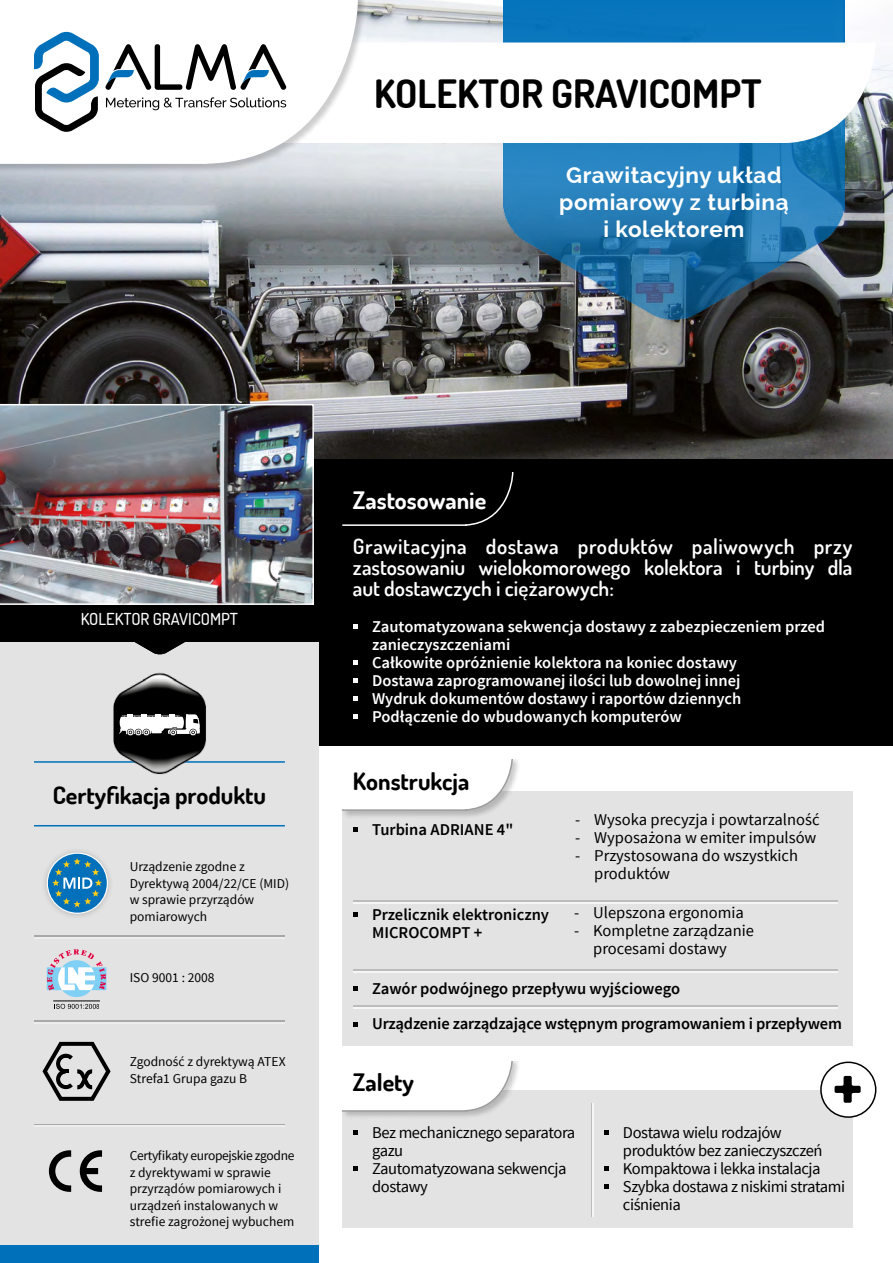
<style>
.page{position:relative;width:893px;height:1263px;background:#fff}
.page>*{position:absolute;margin:0;border:0;box-sizing:border-box;transform-origin:0 0}
.t1{font:700 39px "Dosis";color:#000}
.t2{font:700 24px "Dosis";color:#000}
.t3{font:700 24px "Dosis";color:#fff}
.t4{font:700 22.5px/27px "Raleway";letter-spacing:.025em;color:#fff;text-align:center}
.t5{font:600 21px/21px "Dosis";letter-spacing:-.005em;color:#fff;text-align:justify}
.t6{font:600 16.5px/18px "Source Sans Pro";color:#fff}
.t7{font:16.5px/18px "Source Sans Pro";letter-spacing:-.025em;color:#000}
.t8{font:16.5px/18px "Source Sans Pro";color:#000}
.t9{font:600 16.5px/35.7px "Source Sans Pro";letter-spacing:-.01em;color:#000}
.t10{font:500 16.5px "Dosis";color:#fff}
.t11{font:13.5px/16.5px "Source Sans Pro";color:#000}
</style>
<div class="page">
<div style="left:0;top:458px;width:893px;height:287px;background:#000"></div>
<img style="left:0;top:0;width:893px;height:458px">
<img style="left:504px;top:0;width:340px;height:319px">
<svg style="left:367px;top:43px;width:509px;height:100px"></svg>
<div style="left:0;top:0;width:367px;height:173px;background:#000;opacity:.2"></div>
<svg style="left:0;top:0;width:358px;height:164px"></svg>
<svg style="left:105px;top:44px;width:181px;height:46px"></svg>
<svg style="left:34px;top:32px;width:65px;height:100px"></svg>
<svg style="left:106px;top:97px;width:180px;height:13px"></svg>
<div style="left:0;top:642px;width:319px;height:621px;background:#e3e3e3"></div>
<svg style="left:43px;top:1042px;width:68px;height:59px"></svg>
<svg style="left:49px;top:1150px;width:22px;height:42px"></svg>
<svg style="left:80px;top:1150px;width:22px;height:42px"></svg>
<hr style="left:34px;top:825px;width:251px;height:1px;background:#0070ba">
<hr style="left:34px;top:761px;width:251px;height:2px;background:#0070ba">
<div style="left:40px;top:846px;width:75px;height:74px;background:#000;opacity:.2"></div>
<div style="left:47px;top:853px;width:61px;height:61px;border:2px solid #fff;border-radius:50%"></div>
<div style="left:48px;top:854px;width:59px;height:59px;background:#0070ba;border-radius:50%"></div>
<svg style="left:52px;top:858px;width:50px;height:49px"></svg>
<div style="left:0;top:1246px;width:319px;height:17px;background:#0070ba"></div>
<hr style="left:34px;top:935px;width:251px;height:2px;background:#a8a8a7">
<hr style="left:34px;top:937px;width:251px;height:1px;background:#ededed">
<hr style="left:34px;top:1020px;width:251px;height:2px;background:#a8a8a7">
<hr style="left:34px;top:1022px;width:251px;height:1px;background:#ededed">
<hr style="left:34px;top:1124px;width:251px;height:1px;background:#a8a8a7">
<hr style="left:34px;top:1125px;width:251px;height:2px;background:#ededed">
<img style="left:106px;top:672px;width:107px;height:103px">
<svg style="left:119px;top:714px;width:81px;height:22px;background:#b8b8b8"></svg>
<hr style="left:152px;top:729px;width:10px;height:4px;background:#fff">
<div style="left:58px;top:960px;width:37px;height:37px;background:#80cff5;border-radius:50%"></div>
<svg style="left:47px;top:949px;width:59px;height:42px"></svg>
<hr style="left:53px;top:1001px;width:47px;height:1px;background:#000">
<svg style="left:54px;top:1004px;width:45px;height:5px"></svg>
<div style="left:342px;top:791px;width:511px;height:254px;background:#e3e3e3"></div>
<div style="left:342px;top:757px;width:179px;height:62px;background:#000;opacity:.2"></div>
<svg style="left:342px;top:759px;width:172px;height:52px"></svg>
<div style="left:340px;top:748px;width:191px;height:11px;background:#fff"></div>
<svg style="left:353px;top:827px;width:5px;height:4px"></svg>
<svg style="left:353px;top:986px;width:5px;height:5px"></svg>
<svg style="left:353px;top:1022px;width:5px;height:4px"></svg>
<svg style="left:353px;top:912px;width:5px;height:5px"></svg>
<hr style="left:353px;top:900px;width:485px;height:2px;background:#bcbcbc">
<hr style="left:353px;top:902px;width:485px;height:1px;background:#f6f6f6">
<hr style="left:353px;top:969px;width:485px;height:2px;background:#bcbcbc">
<hr style="left:353px;top:971px;width:485px;height:1px;background:#f6f6f6">
<hr style="left:353px;top:1005px;width:485px;height:2px;background:#bcbcbc">
<hr style="left:353px;top:1007px;width:485px;height:1px;background:#f6f6f6">
<div style="left:342px;top:1091px;width:511px;height:137px;background:#e3e3e3"></div>
<div style="left:342px;top:1058px;width:179px;height:61px;background:#000;opacity:.2"></div>
<svg style="left:342px;top:1061px;width:172px;height:51px"></svg>
<div style="left:340px;top:1046px;width:191px;height:15px;background:#fff"></div>
<svg style="left:353px;top:1130px;width:5px;height:5px"></svg>
<svg style="left:353px;top:1166px;width:5px;height:5px"></svg>
<svg style="left:604px;top:1130px;width:5px;height:5px"></svg>
<svg style="left:604px;top:1166px;width:5px;height:5px"></svg>
<svg style="left:604px;top:1184px;width:5px;height:5px"></svg>
<hr style="left:591px;top:1104px;width:2px;height:113px;background:#bcbcbc">
<hr style="left:593px;top:1104px;width:1px;height:113px;background:#f6f6f6">
<div style="left:821px;top:1062px;width:55px;height:55px;background:#fff;border-radius:50%"></div>
<div style="left:820px;top:1061px;width:56px;height:57px;border:2px solid #000;border-radius:50%"></div>
<svg style="left:834px;top:1076px;width:27px;height:27px"></svg>
<svg style="left:353px;top:624px;width:5px;height:5px"></svg>
<svg style="left:353px;top:660px;width:5px;height:5px"></svg>
<svg style="left:353px;top:678px;width:5px;height:5px"></svg>
<svg style="left:353px;top:696px;width:5px;height:5px"></svg>
<svg style="left:353px;top:714px;width:5px;height:5px"></svg>
<svg style="left:342px;top:472px;width:172px;height:54px"></svg>
<svg style="left:134px;top:642px;width:51px;height:13px"></svg>
<img style="left:0;top:404px;width:314px;height:201px">
<h1 class="t1" style="left:374px;top:69px;width:389px">KOLEKTOR GRAVICOMPT</h1>
<h3 class="t4" style="left:559px;top:161px;width:231px">Grawitacyjny układ pomiarowy z turbiną i kolektorem</h3>
<p class="t10" style="left:81px;top:608px;width:159px">KOLEKTOR GRAVICOMPT</p>
<h2 class="t2" style="left:53px;top:779px;width:215px">Certyfikacja produktu</h2>
<p class="t11" style="left:130px;top:859px;width:161px">Urządzenie zgodne z<br>Dyrektywą 2004/22/CE (MID) w sprawie przyrządów pomiarowych</p>
<p class="t11" style="left:130px;top:969px;width:86px">ISO 9001 : 2008</p>
<p class="t11" style="left:130px;top:1053px;width:157px">Zgodność z dyrektywą ATEX<br>Strefa1 Grupa gazu B</p>
<p class="t11" style="left:130px;top:1148px;width:166px">Certyfikaty europejskie zgodne z dyrektywami w sprawie przyrządów pomiarowych i urządzeń instalowanych w strefie zagrożonej wybuchem</p>
<h2 class="t3" style="left:353px;top:485px;width:135px">Zastosowanie</h2>
<h3 class="t5" style="left:353px;top:536px;width:501px">Grawitacyjna dostawa produktów paliwowych przy zastosowaniu wielokomorowego kolektora i turbiny dla aut dostawczych i ciężarowych:</h3>
<p class="t6" style="left:372px;top:618px;width:455px">Zautomatyzowana sekwencja dostawy z zabezpieczeniem przed zanieczyszczeniami<br>Całkowite opróżnienie kolektora na koniec dostawy<br>Dostawa zaprogramowanej ilości lub dowolnej innej<br>Wydruk dokumentów dostawy i raportów dziennych Podłączenie do wbudowanych komputerów</p>
<h2 class="t2" style="left:353px;top:766px;width:118px">Konstrukcja</h2>
<p class="t9" style="left:372px;top:812px;width:143px">Turbina ADRIANE 4"</p>
<p class="t8" style="left:575px;top:810px;width:246px">- Wysoka precyzja i powtarzalność</p>
<p class="t8" style="left:575px;top:828px;width:243px">- Wyposażona w emiter impulsów</p>
<p class="t8" style="left:594px;top:846px;width:205px;text-indent:-19px">- Przystosowana do wszystkich produktów</p>
<p class="t9" style="left:372px;top:906px;width:179px;line-height:18px">Przelicznik elektroniczny<br>MICROCOMPT +</p>
<p class="t8" style="left:574px;top:904px;width:171px">- Ulepszona ergonomia</p>
<p class="t8" style="left:574px;top:922px;width:181px;text-align:center">- Kompletne zarządzanie procesami dostawy</p>
<p class="t9" style="left:372px;top:971px;width:471px">Zawór podwójnego przepływu wyjściowego<br>Urządzenie zarządzające wstępnym programowaniem i przepływem</p>
<h2 class="t2" style="left:353px;top:1067px;width:63px">Zalety</h2>
<p class="t7" style="left:372px;top:1124px;width:205px">Bez mechanicznego separatora gazu<br>Zautomatyzowana sekwencja dostawy</p>
<p class="t7" style="left:623px;top:1124px;width:224px">Dostawa wielu rodzajów produktów bez zanieczyszczeń<br>Kompaktowa i lekka instalacja<br>Szybka dostawa z niskimi stratami ciśnienia</p>
</div>
